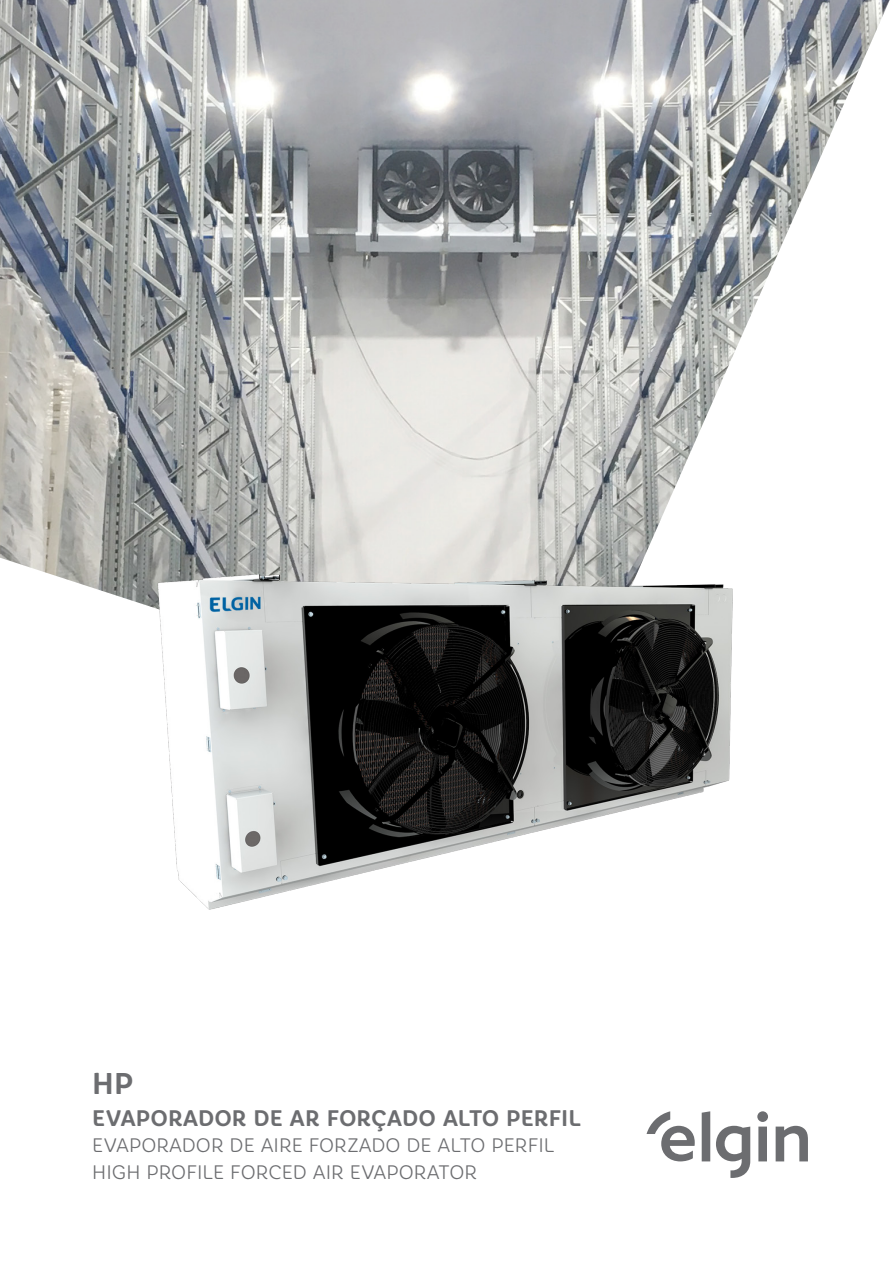
<style>
.page{position:relative;width:893px;height:1263px;background:#fff}
.page>*{position:absolute;margin:0;border:0;box-sizing:border-box;transform-origin:0 0}
.t1{font:700 30px "Core Rhino 65";color:#6c6d70}
.t2{font:700 22.5px "Core Rhino 65";color:#6c6d70}
.t3{font:300 19.5px "Core Rhino 35";color:#6c6d70}
</style>
<div class="page">
<img style="left:0;top:0;width:890px;height:600px">
<img style="left:130px;top:520px;width:629px;height:390px">
<svg style="left:757px;top:1111px;width:11px;height:50px"></svg>
<svg style="left:776px;top:1126px;width:32px;height:35px"></svg>
<svg style="left:647px;top:1111px;width:48px;height:50px"></svg>
<svg style="left:716px;top:1126px;width:34px;height:52px"></svg>
<svg style="left:702px;top:1111px;width:8px;height:50px"></svg>
<p class="t1" style="left:92px;top:1064px;width:43px">HP</p>
<p class="t2" style="left:92px;top:1103px;width:490px">EVAPORADOR DE AR FORÇADO ALTO PERFIL</p>
<p class="t3" style="left:92px;top:1133px;width:464px">EVAPORADOR DE AIRE FORZADO DE ALTO PERFIL</p>
<p class="t3" style="left:92px;top:1159px;width:386px">HIGH PROFILE FORCED AIR EVAPORATOR</p>
</div>
